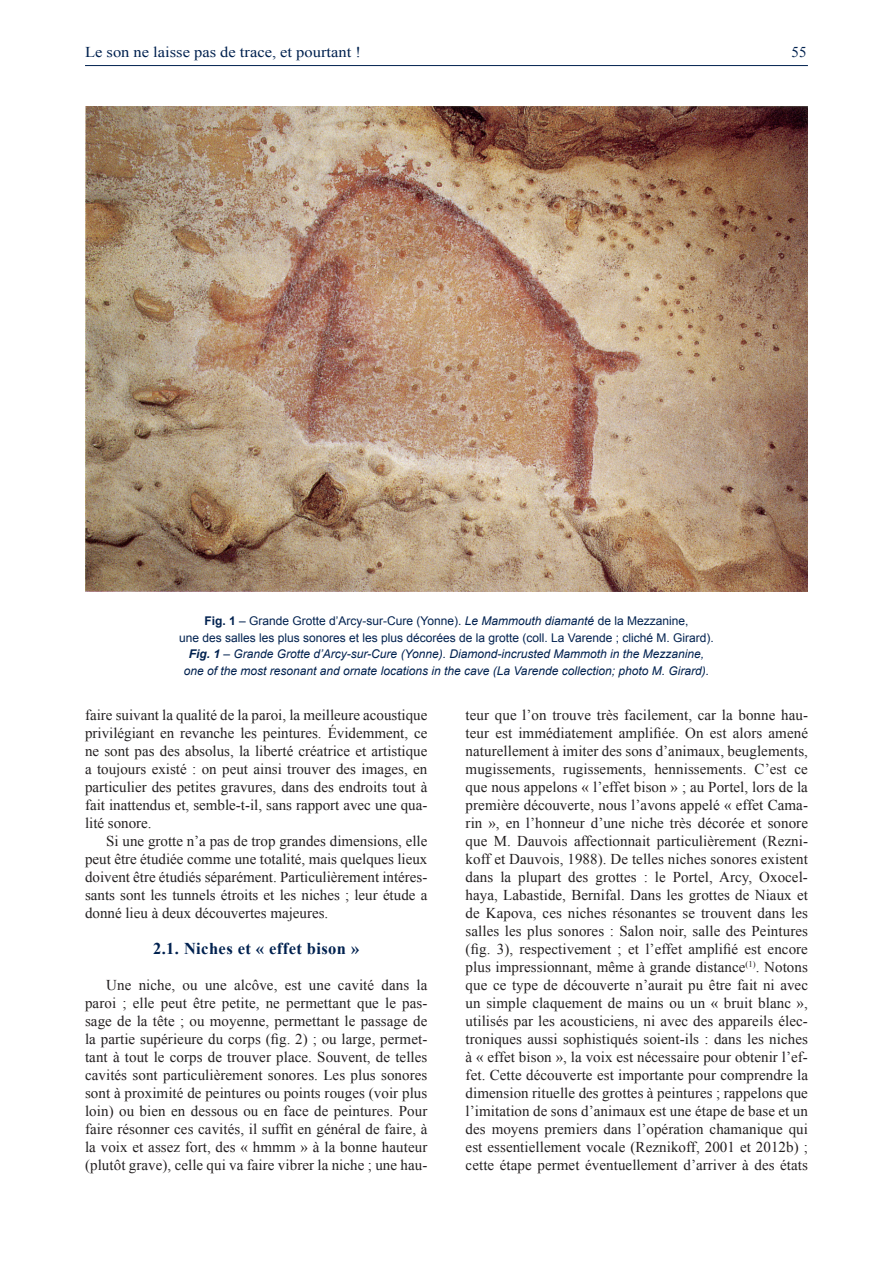
<style>
.page{position:relative;width:893px;height:1263px;background:#fff}
.page>*{position:absolute;margin:0;border:0;box-sizing:border-box;transform-origin:0 0}
.t1{font:700 16.5px "Times New Roman";letter-spacing:.025em;color:#00214f}
.t2{font:15px/18px "Times New Roman";color:#231f20;text-align:justify}
.t3{font:15px "Times New Roman";color:#00214f;scale:1.1 1}
.t4{font:15px "Times New Roman";color:#00214f}
.t5{font:italic 12px/16.5px "Arial";color:#00214f;text-align:center}
.s1{font-weight:700;font-style:normal}
.s2{font-style:normal}
.s3{font-weight:700}
</style>
<div class="page">
<hr style="left:85px;top:65px;width:723px;height:1px;background:#00214f">
<img style="left:85px;top:106px;width:723px;height:485px">
<p class="t3" style="left:85px;top:42px;width:252px">Le son ne laisse pas de trace, et pourtant !</p>
<p class="t4" style="left:792px;top:42px;width:16px">55</p>
<p class="t5" style="left:179px;top:613px;width:536px"><span class="s1">Fig. 1</span> <span class="s2">– Grande Grotte d’Arcy-sur-Cure (Yonne).</span> Le Mammouth diamanté <span class="s2">de la Mezzanine,<br>une des salles les plus sonores et les plus décorées de la grotte (coll. La Varende ; cliché M. Girard).<br></span><span class="s3">Fig. 1</span> – Grande Grotte d’Arcy-sur-Cure (Yonne). Diamond-incrusted Mammoth in the Mezzanine, one of the most resonant and ornate locations in the cave (La Varende collection; photo M. Girard).</p>
<p class="t2" style="left:85px;top:706px;width:344px">faire suivant la qualité de la paroi, la meilleure acoustique privilégiant en revanche les peintures. Évidemment, ce ne sont pas des absolus, la liberté créatrice et artistique a toujours existé : on peut ainsi trouver des images, en particulier des petites gravures, dans des endroits tout à fait inattendus et, semble-t-il, sans rapport avec une qua&shy;lité sonore.</p>
<p class="t2" style="left:85px;top:832px;width:344px;text-indent:21px">Si une grotte n’a pas de trop grandes dimensions, elle peut être étudiée comme une totalité, mais quelques lieux doivent être étudiés séparément. Particulièrement intéres&shy;sants sont les tunnels étroits et les niches ; leur étude a donné lieu à deux découvertes majeures.</p>
<p class="t1" style="left:153px;top:937px;width:208px">2.1. Niches et « effet bison »</p>
<p class="t2" style="left:85px;top:976px;width:344px;text-indent:21px">Une niche, ou une alcôve, est une cavité dans la paroi ; elle peut être petite, ne permettant que le pas&shy;sage de la tête ; ou moyenne, permettant le passage de la partie supérieure du corps (fig. 2) ; ou large, permet&shy;tant à tout le corps de trouver place. Souvent, de telles cavités sont particulièrement sonores. Les plus sonores sont à proximité de peintures ou points rouges (voir plus loin) ou bien en dessous ou en face de peintures. Pour faire résonner ces cavités, il suffit en général de faire, à la voix et assez fort, des « hmmm » à la bonne hauteur (plutôt grave), celle qui va faire vibrer la niche ; une hau-</p>
<p class="t2" style="left:466px;top:706px;width:344px">teur que l’on trouve très facilement, car la bonne hau&shy;teur est immédiatement amplifiée. On est alors amené naturellement à imiter des sons d’animaux, beuglements, mugissements, rugissements, hennissements. C’est ce que nous appelons « l’effet bison » ; au Portel, lors de la première découverte, nous l’avons appelé « effet Cama&shy;rin », en l’honneur d’une niche très décorée et sonore que M. Dauvois affectionnait particulièrement (Rezni&shy;koff et Dauvois, 1988). De telles niches sonores existent dans la plupart des grottes : le Portel, Arcy, Oxocel&shy;haya, Labastide, Bernifal. Dans les grottes de Niaux et de Kapova, ces niches résonantes se trouvent dans les salles les plus sonores : Salon noir, salle des Peintures (fig. 3), respectivement ; et l’effet amplifié est encore plus impressionnant, même à grande distance<sup>(1)</sup>. Notons que ce type de découverte n’aurait pu être fait ni avec un simple claquement de mains ou un « bruit blanc », utilisés par les acousticiens, ni avec des appareils élec&shy;troniques aussi sophistiqués soient-ils : dans les niches à « effet bison », la voix est nécessaire pour obtenir l’ef&shy;fet. Cette découverte est importante pour comprendre la dimension rituelle des grottes à peintures ; rappelons que l’imitation de sons d’animaux est une étape de base et un des moyens premiers dans l’opération chamanique qui est essentiellement vocale (Reznikoff, 2001 et 2012b) ; cette étape permet éventuellement d’arriver à des états</p>
</div>
